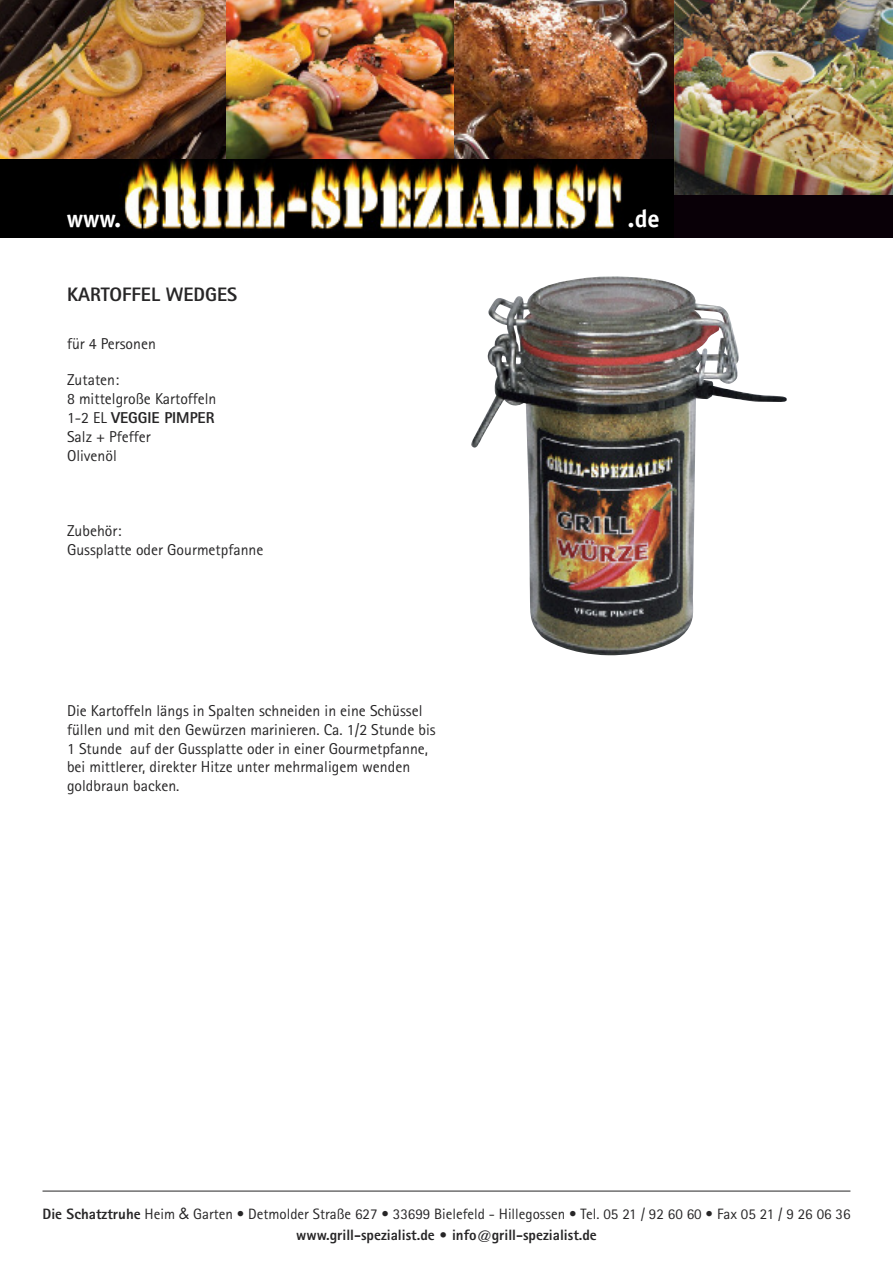
<style>
.page{position:relative;width:893px;height:1263px;background:#fff}
.page>*{position:absolute;margin:0;border:0;box-sizing:border-box;transform-origin:0 0}
.t1{font:700 24.6px "Officina Sans";color:#fff}
.t2{font:700 24.45px "Officina Sans";color:#fff}
.t3{font:800 19.5px "Rotis Sans Serif";color:#272627}
.t4{font:15.75px/18.9px "Rotis Sans Serif";color:#272627}
.t5{font:15px/21px "Rotis Sans Serif";color:#272627;text-align:center}
.s1{font-family:"Koz Min Pr 6 N";font-weight:500}
.s2{font-weight:800}
.s3{font-family:"Futura"}
</style>
<div class="page">
<hr style="left:43px;top:1191px;width:807px;height:1px;background:#272627">
<img style="left:471px;top:276px;width:316px;height:379px">
<img style="left:0;top:0;width:227px;height:159px">
<img style="left:227px;top:0;width:227px;height:159px">
<img style="left:454px;top:0;width:220px;height:159px">
<img style="left:674px;top:0;width:219px;height:196px">
<div style="left:0;top:196px;width:893px;height:42px;background:#090007"></div>
<img style="left:0;top:159px;width:674px;height:71px">
<h2 class="t2" style="left:67px;top:209px;width:56px">www.</h2>
<h1 class="t1" style="left:627px;top:209px;width:34px">.de</h1>
<p class="t3" style="left:67px;top:288px;width:172px">KARTOFFEL WEDGES</p>
<p class="t4" style="left:67px;top:335px;width:90px">fu<span class="s1">̈</span>r 4 Personen</p>
<p class="t4" style="left:67px;top:372px;width:151px">Zutaten:<br>8 mittelgroße Kartoffeln<br>1-2 EL <span class="s2">VEGGIE PIMPER<br></span>Salz + Pfeffer<br>Olivenöl</p>
<p class="t4" style="left:67px;top:523px;width:198px">Zubehör:<br>Gussplatte oder Gourmetpfanne</p>
<p class="t4" style="left:67px;top:702px;width:370px">Die Kartoffeln längs in Spalten schneiden in eine Schüssel füllen und mit den Gewürzen marinieren. Ca. 1/2 Stunde bis 1 Stunde auf der Gussplatte oder in einer Gourmetpfanne, bei mittlerer, direkter Hitze unter mehrmaligem wenden goldbraun backen.</p>
<p class="t5" style="left:42px;top:1205px;width:810px"><span class="s2">Die Schatztruhe</span> Heim <span class="s3">&amp;</span> Garten • Detmolder Straße 627 • 33699 Bielefeld - Hillegossen • Tel. 05 21 / 92 60 60 • Fax 05 21 / 9 26 06 36 <span class="s2">www.grill-spezialist.de • info@grill-spezialist.de</span></p>
</div>
